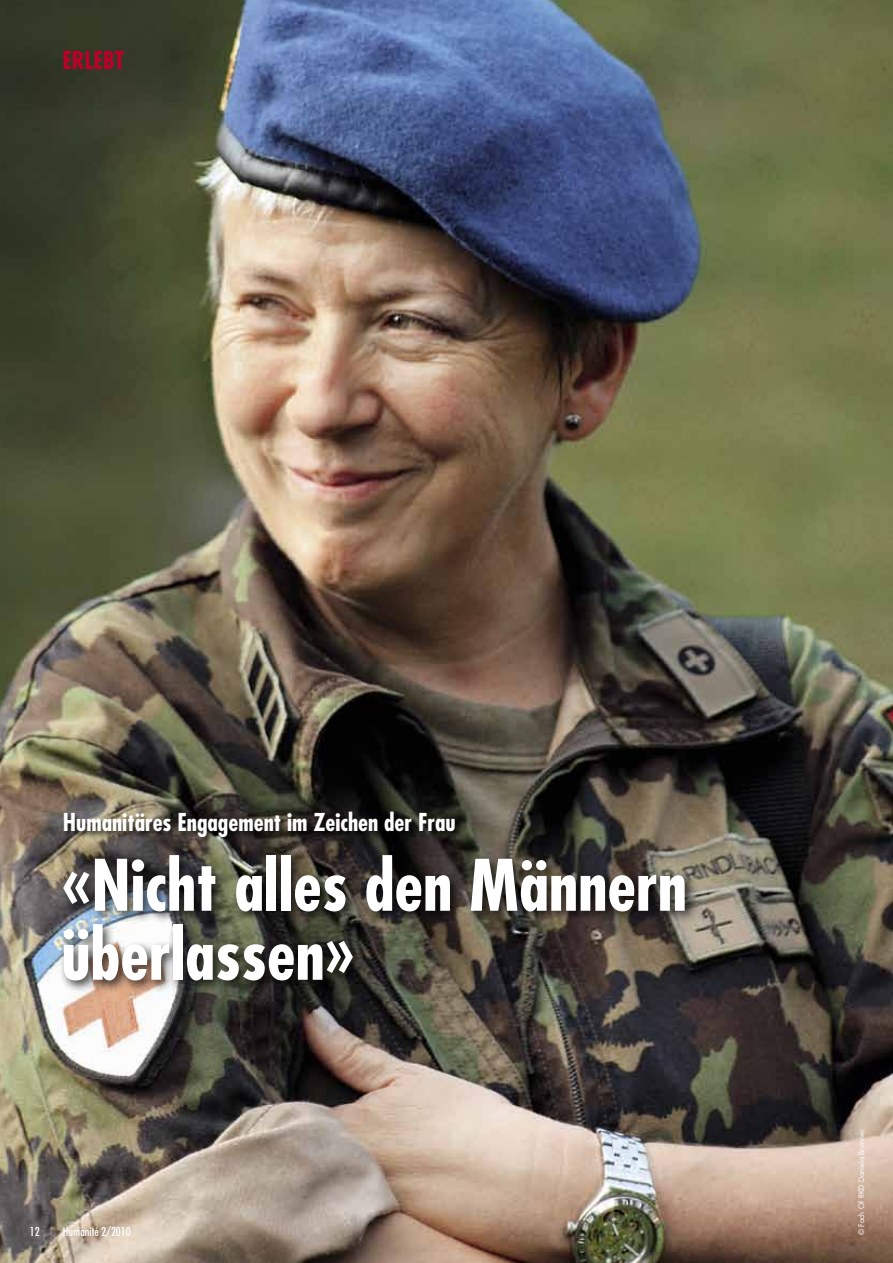
<style>
.page{position:relative;width:893px;height:1263px;background:#fff}
.page>*{position:absolute;margin:0;border:0;box-sizing:border-box;transform-origin:0 0}
.t1{font:700 condensed 69px/69px "Futura";color:#fff}
.t2{font:700 condensed 24px "Futura";color:#fff}
.t3{font:700 condensed 24px "Futura";color:#be0027}
.t4{font:condensed 12px "Futura";color:#fff}
.t5{font:7.5px "Futura";color:#fff}
</style>
<div class="page">
<img style="left:0;top:0;width:893px;height:1263px">
<div style="left:58px;top:850px;width:640px;height:144px;background:#000;opacity:.75"></div>
<div style="left:63px;top:811px;width:399px;height:34px;background:#000;opacity:.75"></div>
<p class="t3" style="left:63px;top:45px;width:61px">Erlebt</p>
<p class="t2" style="left:63px;top:807px;width:394px">Humanitäres Engagement im Zeichen der Frau</p>
<h1 class="t1" style="left:61px;top:850px;width:627px">«Nicht alles den Männern überlassen»</h1>
<p class="t4" style="left:30px;top:1224px;width:11px">12</p>
<p class="t4" style="left:63px;top:1224px;width:69px">Humanité 2/2010</p>
<p class="t5" style="left:856px;top:1235px;width:107px;rotate:-90deg">© Fach Of RKD Daniela Brunner</p>
</div>
